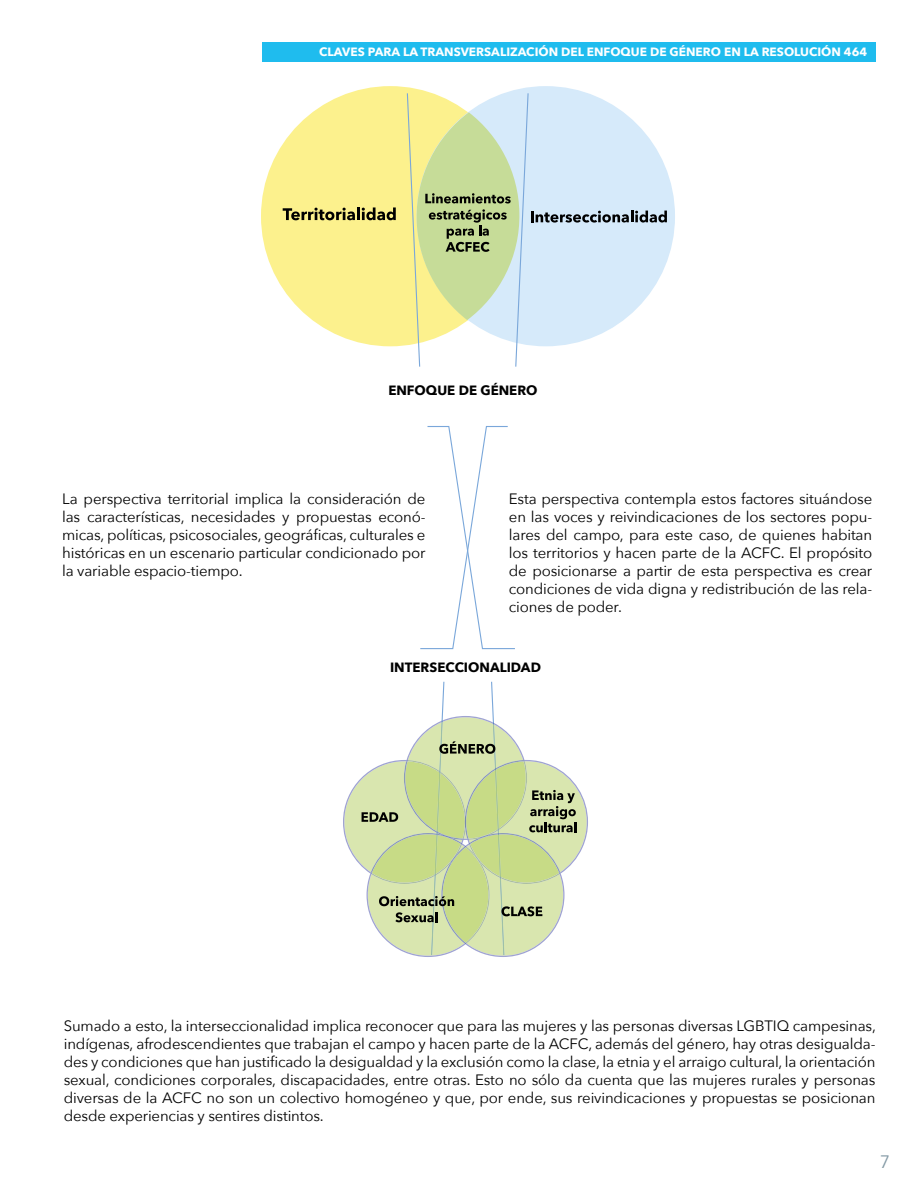
<style>
.page{position:relative;width:918px;height:1188px;background:#fff}
.page>*{position:absolute;margin:0;border:0;box-sizing:border-box;transform-origin:0 0}
.t1{font:18px "Avenir";color:#8399a5}
.t2{font:15px/18px "Avenir Next";letter-spacing:-.01em;color:#000;text-align:justify}
.t3{font:700 13.5px "Avenir Next";color:#000}
.t4{font:700 12px "Avenir Next";color:#fff}
</style>
<div class="page">
<div style="left:262px;top:42px;width:613px;height:19px;background:#1fbcee"></div>
<div style="left:261px;top:86px;width:258px;height:260px;background:#fcf18d;border-radius:50%"></div>
<svg style="left:343px;top:682px;width:245px;height:275px"></svg>
<svg style="left:283px;top:207px;width:113px;height:13px"></svg>
<svg style="left:407px;top:93px;width:260px;height:274px"></svg>
<svg style="left:420px;top:426px;width:95px;height:223px"></svg>
<p class="t4" style="left:319px;top:41px;width:550px">CLAVES PARA LA TRANSVERSALIZACIÓN DEL ENFOQUE DE GÉNERO EN LA RESOLUCIÓN 464</p>
<p class="t3" style="left:388px;top:379px;width:151px">ENFOQUE DE GÉNERO</p>
<p class="t2" style="left:62px;top:489px;width:365px">La perspectiva territorial implica la consideración de las características, necesidades y propuestas econó&shy;micas, políticas, psicosociales, geográficas, culturales e históricas en un escenario particular condicionado por la variable espacio-tiempo.</p>
<p class="t2" style="left:509px;top:489px;width:365px">Esta perspectiva contempla estos factores situándose en las voces y reivindicaciones de los sectores popu&shy;lares del campo, para este caso, de quienes habitan los territorios y hacen parte de la ACFC. El propósito de posicionarse a partir de esta perspectiva es crear condiciones de vida digna y redistribución de las rela&shy;ciones de poder.</p>
<p class="t3" style="left:390px;top:655px;width:152px">INTERSECCIONALIDAD</p>
<p class="t2" style="left:64px;top:1016px;width:814px">Sumado a esto, la interseccionalidad implica reconocer que para las mujeres y las personas diversas LGBTIQ campesinas, indígenas, afrodescendientes que trabajan el campo y hacen parte de la ACFC, además del género, hay otras desigualda&shy;des y condiciones que han justificado la desigualdad y la exclusión como la clase, la etnia y el arraigo cultural, la orientación sexual, condiciones corporales, discapacidades, entre otras. Esto no sólo da cuenta que las mujeres rurales y personas diversas de la ACFC no son un colectivo homogéneo y que, por ende, sus reivindicaciones y propuestas se posicionan desde experiencias y sentires distintos.</p>
<p class="t1" style="left:880px;top:1151px;width:12px">7</p>
</div>
